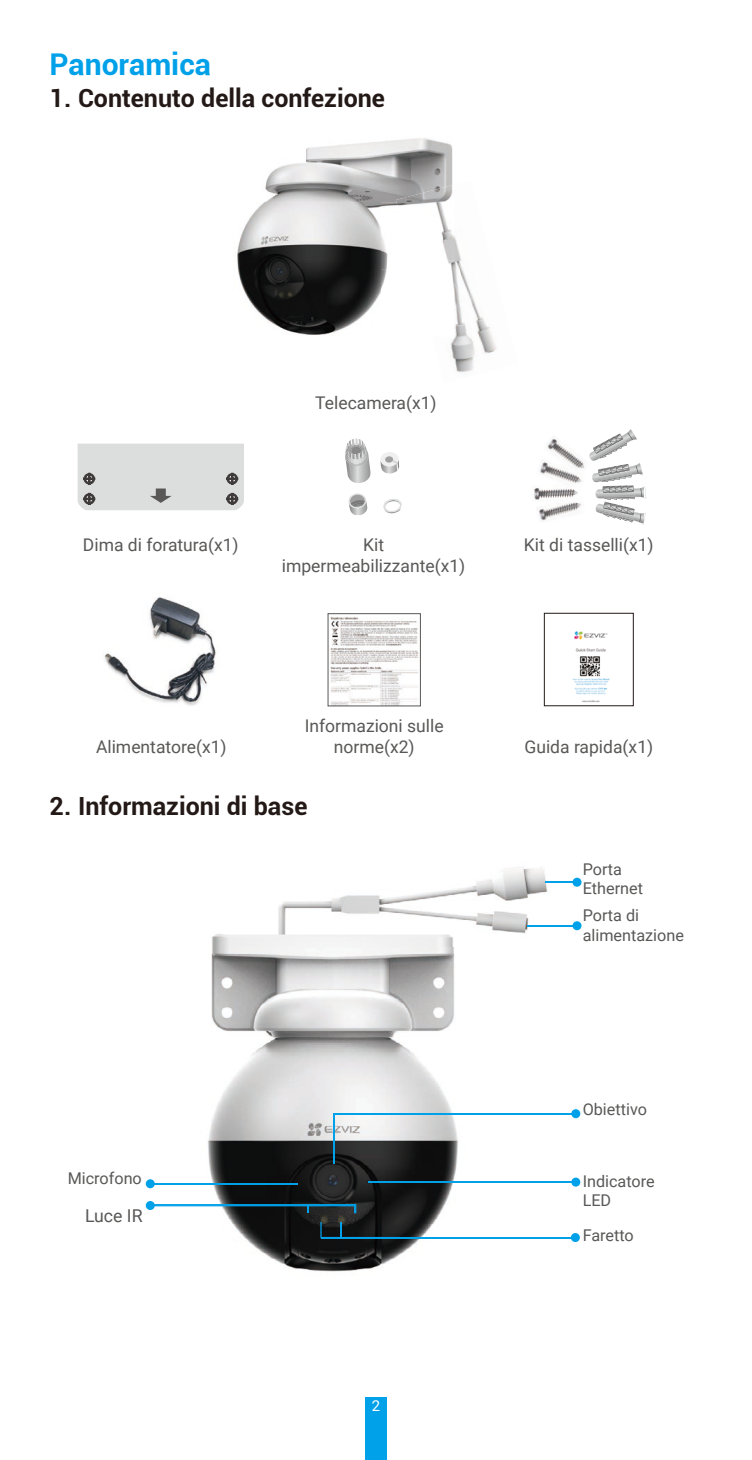
<style>
.page{position:relative;width:752px;height:1460px;background:#fff}
.page>*{position:absolute;margin:0;border:0;box-sizing:border-box;transform-origin:0 0}
.t1{font:700 30px "Roboto";color:#00a1e9}
.t2{font:700 25px "Roboto";color:#231916}
.t3{font:17.75px "Roboto";color:#595857}
.t4{font:17.5px/21px "Roboto";color:#595857;text-align:center}
.t5{font:16.25px/19.5px "Roboto";color:#595857}
.t6{font:15px "Roboto";color:#fff}
</style>
<div class="page">
<div style="left:365px;top:1398px;width:21px;height:62px;background:#00a1e9"></div>
<img style="left:450px;top:236px;width:46px;height:137px">
<img style="left:265px;top:138px;width:188px;height:64px">
<img style="left:237px;top:202px;width:159px;height:68px">
<img style="left:238px;top:270px;width:149px;height:65px">
<img style="left:396px;top:185px;width:58px;height:76px">
<img style="left:448px;top:261px;width:6px;height:76px">
<div style="left:78px;top:444px;width:166px;height:66px;background:#dcdddd"></div>
<svg style="left:345px;top:439px;width:25px;height:44px"></svg>
<svg style="left:380px;top:452px;width:19px;height:22px"></svg>
<svg style="left:383px;top:499px;width:19px;height:14px"></svg>
<svg style="left:348px;top:493px;width:19px;height:22px"></svg>
<svg style="left:590px;top:429px;width:56px;height:96px"></svg>
<img style="left:540px;top:465px;width:42px;height:19px">
<img style="left:542px;top:438px;width:48px;height:36px">
<img style="left:566px;top:468px;width:16px;height:10px">
<img style="left:534px;top:488px;width:44px;height:11px">
<img style="left:562px;top:488px;width:16px;height:3px">
<img style="left:535px;top:496px;width:47px;height:25px">
<img style="left:555px;top:497px;width:24px;height:5px">
<img style="left:104px;top:597px;width:112px;height:109px">
<img style="left:330px;top:616px;width:88px;height:88px">
<div style="left:328px;top:613px;width:92px;height:93px;border:1px solid #595857"></div>
<img style="left:572px;top:631px;width:38px;height:72px">
<div style="left:543px;top:613px;width:90px;height:93px;border:1px solid #231916"></div>
<img style="left:278px;top:867px;width:303px;height:67px">
<img style="left:200px;top:934px;width:267px;height:338px">
<img style="left:223px;top:921px;width:244px;height:26px">
<hr style="left:545px;top:882px;width:31px;height:1px;background:#00a1e9">
<div style="left:572px;top:878px;width:9px;height:9px;background:#00a1e9;border-radius:50%"></div>
<hr style="left:527px;top:925px;width:51px;height:1px;background:#00a1e9">
<hr style="left:333px;top:1113px;width:1px;height:51px;background:#00a1e9">
<div style="left:572px;top:921px;width:9px;height:9px;background:#00a1e9;border-radius:50%"></div>
<hr style="left:368px;top:1181px;width:209px;height:2px;background:#00a1e9">
<hr style="left:334px;top:1113px;width:243px;height:2px;background:#00a1e9">
<div style="left:571px;top:1177px;width:9px;height:9px;background:#00a1e9;border-radius:50%"></div>
<div style="left:571px;top:1109px;width:9px;height:9px;background:#00a1e9;border-radius:50%"></div>
<hr style="left:321px;top:1237px;width:254px;height:1px;background:#00a1e9">
<div style="left:570px;top:1233px;width:9px;height:9px;background:#00a1e9;border-radius:50%"></div>
<svg style="left:320px;top:1222px;width:80px;height:16px"></svg>
<svg style="left:146px;top:1201px;width:9px;height:9px"></svg>
<svg style="left:148px;top:1204px;width:208px;height:9px"></svg>
<div style="left:146px;top:1179px;width:9px;height:9px;background:#00a1e9;border-radius:50%"></div>
<hr style="left:150px;top:1183px;width:148px;height:1px;background:#00a1e9">
<h1 class="t1" style="left:50px;top:43px;width:163px">Panoramica</h1>
<h2 class="t2" style="left:50px;top:80px;width:337px">1. Contenuto della confezione</h2>
<p class="t4" style="left:315px;top:391px;width:123px">Telecamera(x1)</p>
<p class="t4" style="left:83px;top:533px;width:157px">Dima di foratura(x1)</p>
<p class="t4" style="left:282px;top:533px;width:185px">Kit impermeabilizzante(x1)</p>
<p class="t4" style="left:523px;top:533px;width:131px">Kit di tasselli(x1)</p>
<p class="t4" style="left:96px;top:735px;width:132px">Alimentatore(x1)</p>
<p class="t4" style="left:304px;top:714px;width:140px">Informazioni sulle norme(x2)</p>
<h2 class="t2" style="left:50px;top:788px;width:259px">2. Informazioni di base</h2>
<p class="t5" style="left:68px;top:1167px;width:76px">Microfono</p>
<p class="t3" style="left:85px;top:1203px;width:59px">Luce IR</p>
<p class="t6" style="left:371px;top:1395px;width:10px">2</p>
<p class="t4" style="left:524px;top:735px;width:130px">Guida rapida(x1)</p>
<p class="t5" style="left:582px;top:859px;width:62px">Porta<br>Ethernet</p>
<p class="t5" style="left:582px;top:905px;width:103px">Porta di alimentazione</p>
<p class="t5" style="left:582px;top:1099px;width:66px">Obiettivo</p>
<p class="t5" style="left:582px;top:1171px;width:73px">Indicatore<br>LED</p>
<p class="t5" style="left:582px;top:1225px;width:53px">Faretto</p>
</div>
